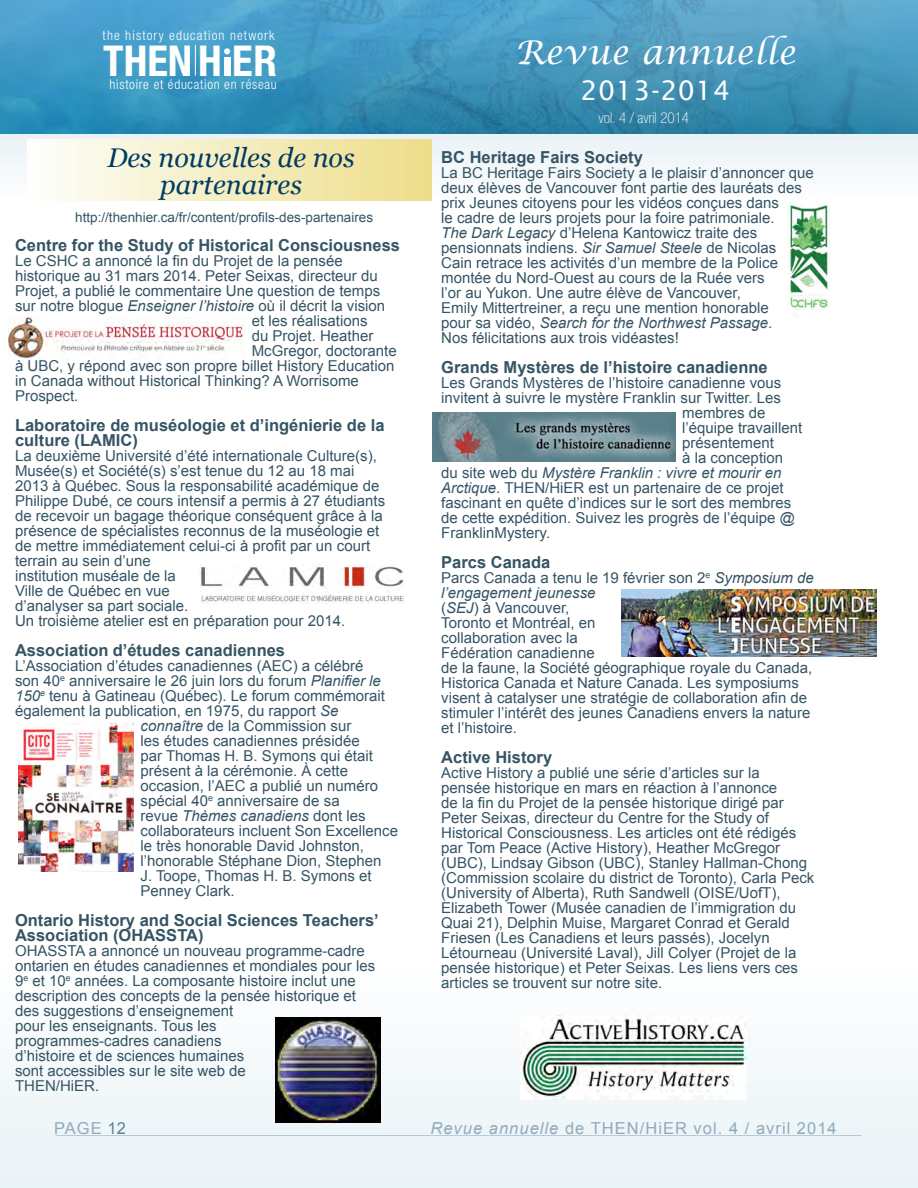
<style>
.page{position:relative;width:918px;height:1188px;background:#fff}
.page>*{position:absolute;margin:0;border:0;box-sizing:border-box;transform-origin:0 0}
.t1{font:700 condensed 42.6px "Helvetica Neue";color:#fff}
.t2{font:italic 33px "Lucida Calligraphy";letter-spacing:.02em;color:#fff}
.t3{font:italic 27px/27px "Georgia";color:#003b62;text-align:center}
.t4{font:27px "Lucida Sans";letter-spacing:.02em;color:#fff}
.t5{font:700 16.5px/15px "Arial";color:#355464}
.t6{font:16.5px "Arial";letter-spacing:.06em;color:#91aabb}
.t7{font:15px/15px "Arial";color:#355464}
.t8{font:italic 15px "Arial";color:#355464}
.t9{font:100 condensed 15px "Helvetica Neue";color:#fff}
.t10{font:13.5px "Arial";color:#355464}
.t11{font:300 condensed 13.35px "Helvetica Neue";letter-spacing:.05em;color:#fff}
.t12{font:300 condensed 13.35px "Helvetica Neue";letter-spacing:.07em;color:#fff}
.s1{font-style:italic}
.s2{font-style:normal}
.s3{color:#5e849c}
</style>
<div class="page">
<div style="left:0;top:963px;width:918px;height:225px;background:#f3f8fa"></div>
<hr style="left:56px;top:1135px;width:805px;height:1px;background:#003b62">
<div style="left:0;top:130px;width:918px;height:72px;background:#f2f7f9"></div>
<img style="left:0;top:0;width:918px;height:134px">
<hr style="left:195px;top:45px;width:1px;height:30px;background:#fff">
<div style="left:224px;top:57px;width:6px;height:18px;background:#fff"></div>
<svg style="left:224px;top:48px;width:6px;height:6px"></svg>
<div style="left:27px;top:139px;width:405px;height:61px;background:linear-gradient(to right,#fdfefc,#eddd88)"></div>
<img style="left:786px;top:196px;width:44px;height:115px">
<img style="left:200px;top:565px;width:203px;height:39px">
<img style="left:275px;top:1017px;width:105px;height:105px">
<img style="left:520px;top:1015px;width:227px;height:84px">
<img style="left:18px;top:723px;width:116px;height:148px">
<img style="left:432px;top:412px;width:244px;height:49px">
<img style="left:621px;top:590px;width:255px;height:66px">
<img style="left:8px;top:317px;width:237px;height:42px">
<p class="t12" style="left:103px;top:27px;width:174px">the history education network</p>
<p class="t11" style="left:110px;top:77px;width:169px">histoire et éducation en réseau</p>
<h1 class="t1" style="left:103px;top:35px;width:176px">THENH ER</h1>
<p class="t3" style="left:107px;top:144px;width:249px">Des nouvelles de nos partenaires</p>
<p class="t5" style="left:15px;top:238px;width:387px">Centre for the Study of Historical Consciousness</p>
<p class="t7" style="left:15px;top:253px;width:329px">Le CSHC a annoncé la fin du Projet de la pensée</p>
<p class="t7" style="left:15px;top:268px;width:364px">historique au 31 mars 2014. Peter Seixas, directeur du</p>
<p class="t7" style="left:15px;top:283px;width:367px">Projet, a publié le commentaire Une question de temps</p>
<p class="t7" style="left:15px;top:298px;width:372px">sur notre blogue <span class="s1">Enseigner l’histoire</span> où il décrit la vision</p>
<p class="t7" style="left:252px;top:313px;width:117px">et les réalisations</p>
<p class="t7" style="left:252px;top:328px;width:123px">du Projet. Heather</p>
<p class="t7" style="left:252px;top:343px;width:147px">McGregor, doctorante</p>
<p class="t7" style="left:15px;top:358px;width:381px">à UBC, y répond avec son propre billet History Education</p>
<p class="t7" style="left:15px;top:373px;width:345px">in Canada without Historical Thinking? A Worrisome</p>
<p class="t7" style="left:15px;top:388px;width:65px">Prospect.</p>
<p class="t5" style="left:15px;top:418px;width:371px">Laboratoire de muséologie et d’ingénierie de la culture (LAMIC)</p>
<p class="t7" style="left:15px;top:448px;width:372px">La deuxième Université d’été internationale Culture(s), Musée(s) et Société(s) s’est tenue du 12 au 18 mai 2013 à Québec. Sous la responsabilité académique de Philippe Dubé, ce cours intensif a permis à 27 étudiants de recevoir un bagage théorique conséquent grâce à la présence de spécialistes reconnus de la muséologie et de mettre immédiatement celui-ci à profit par un court terrain au sein d’une<br>institution muséale de la<br>Ville de Québec en vue<br>d’analyser sa part sociale.<br>Un troisième atelier est en préparation pour 2014.</p>
<p class="t5" style="left:15px;top:643px;width:272px">Association d’études canadiennes</p>
<p class="t7" style="left:15px;top:658px;width:350px">L’Association d’études canadiennes (AEC) a célébré</p>
<p class="t7" style="left:15px;top:673px;width:367px">son 40<sup>e</sup> anniversaire le 26 juin lors du forum <span class="s1">Planifier le</span></p>
<p class="t7" style="left:15px;top:688px;width:372px"><span class="s1">150</span><sup>e</sup> tenu à Gatineau (Québec). Le forum commémorait</p>
<p class="t7" style="left:15px;top:703px;width:325px">également la publication, en 1975, du rapport <span class="s1">Se</span></p>
<p class="t7" style="left:141px;top:718px;width:212px"><span class="s1">connaître</span> de la Commission sur</p>
<p class="t7" style="left:141px;top:733px;width:221px">les études canadiennes présidée</p>
<p class="t7" style="left:141px;top:748px;width:234px">par Thomas H. B. Symons qui était</p>
<p class="t7" style="left:141px;top:763px;width:209px">présent à la cérémonie. À cette</p>
<p class="t7" style="left:141px;top:778px;width:239px">occasion, l’AEC a publié un numéro</p>
<p class="t7" style="left:141px;top:793px;width:201px">spécial 40<sup>e</sup> anniversaire de sa</p>
<p class="t8" style="left:141px;top:806px;width:227px"><span class="s2">revue</span> Thèmes canadiens <span class="s2">dont les</span></p>
<p class="t7" style="left:141px;top:823px;width:259px">collaborateurs incluent Son Excellence</p>
<p class="t7" style="left:141px;top:838px;width:225px">le très honorable David Johnston,</p>
<p class="t7" style="left:141px;top:853px;width:242px">l’honorable Stéphane Dion, Stephen</p>
<p class="t7" style="left:141px;top:868px;width:233px">J. Toope, Thomas H. B. Symons et</p>
<p class="t7" style="left:141px;top:883px;width:96px">Penney Clark.</p>
<p class="t5" style="left:15px;top:913px;width:365px">Ontario History and Social Sciences Teachers’<br>Association (OHASSTA)</p>
<p class="t7" style="left:15px;top:943px;width:362px">OHASSTA a annoncé un nouveau programme-cadre ontarien en études canadiennes et mondiales pour les 9<sup>e</sup> et 10<sup>e</sup> années. La composante histoire inclut une description des concepts de la pensée historique et des suggestions d’enseignement<br>pour les enseignants. Tous les<br>programmes-cadres canadiens<br>d’histoire et de sciences humaines<br>sont accessibles sur le site web de<br>THEN/HiER.</p>
<p class="t10" style="left:75px;top:208px;width:299px">http://thenhier.ca/fr/content/profils-des-partenaires</p>
<h2 class="t2" style="left:515px;top:33px;width:282px">Revue annuelle</h2>
<h3 class="t4" style="left:581px;top:75px;width:151px">2013-2014</h3>
<p class="t9" style="left:598px;top:109px;width:92px">vol. 4 / avril 2014</p>
<p class="t5" style="left:441px;top:151px;width:203px">BC Heritage Fairs Society</p>
<p class="t7" style="left:441px;top:166px;width:374px">La BC Heritage Fairs Society a le plaisir d’annoncer que deux élèves de Vancouver font partie des lauréats des prix Jeunes citoyens pour les vidéos conçues dans<br>le cadre de leurs projets pour la foire patrimoniale.<br><span class="s1">The Dark Legacy</span> d’Helena Kantowicz traite des pensionnats indiens. <span class="s1">Sir Samuel Steele</span> de Nicolas<br>Cain retrace les activités d’un membre de la Police montée du Nord-Ouest au cours de la Ruée vers<br>l’or au Yukon. Une autre élève de Vancouver,<br>Emily Mittertreiner, a reçu une mention honorable<br>pour sa vidéo, <span class="s1">Search for the Northwest Passage</span>.<br>Nos félicitations aux trois vidéastes!</p>
<p class="t5" style="left:441px;top:361px;width:328px">Grands Mystères de l’histoire canadienne</p>
<p class="t7" style="left:441px;top:376px;width:342px">Les Grands Mystères de l’histoire canadienne vous</p>
<p class="t7" style="left:441px;top:391px;width:341px">invitent à suivre le mystère Franklin sur Twitter. Les</p>
<p class="t7" style="left:682px;top:406px;width:85px">membres de</p>
<p class="t7" style="left:682px;top:421px;width:122px">l’équipe travaillent</p>
<p class="t7" style="left:682px;top:436px;width:93px">présentement</p>
<p class="t7" style="left:682px;top:451px;width:102px">à la conception</p>
<p class="t8" style="left:441px;top:463px;width:342px"><span class="s2">du site web du</span> Mystère Franklin : vivre et mourir en</p>
<p class="t7" style="left:441px;top:481px;width:344px"><span class="s1">Arctique</span>. THEN/HiER est un partenaire de ce projet</p>
<p class="t7" style="left:441px;top:496px;width:352px">fascinant en quête d’indices sur le sort des membres</p>
<p class="t7" style="left:441px;top:511px;width:355px">de cette expédition. Suivez les progrès de l’équipe @</p>
<p class="t7" style="left:441px;top:526px;width:110px">FranklinMystery.</p>
<p class="t5" style="left:441px;top:556px;width:111px">Parcs Canada</p>
<p class="t7" style="left:441px;top:571px;width:374px">Parcs Canada a tenu le 19 février son 2<sup>e</sup> <span class="s1">Symposium de l’engagement jeunesse<br></span>(<span class="s1">SEJ</span>) à Vancouver,<br>Toronto et Montréal, en<br>collaboration avec la<br>Fédération canadienne<br>de la faune, la Société géographique royale du Canada, Historica Canada et Nature Canada. Les symposiums visent à catalyser une stratégie de collaboration afin de stimuler l’intérêt des jeunes Canadiens envers la nature et l’histoire.</p>
<p class="t5" style="left:441px;top:751px;width:112px">Active History</p>
<p class="t7" style="left:441px;top:766px;width:375px">Active History a publié une série d’articles sur la<br>pensée historique en mars en réaction à l’annonce<br>de la fin du Projet de la pensée historique dirigé par Peter Seixas, directeur du Centre for the Study of Historical Consciousness. Les articles ont été rédigés par Tom Peace (Active History), Heather McGregor (UBC), Lindsay Gibson (UBC), Stanley Hallman-Chong (Commission scolaire du district de Toronto), Carla Peck (University of Alberta), Ruth Sandwell (OISE/UofT), Elizabeth Tower (Musée canadien de l’immigration du Quai 21), Delphin Muise, Margaret Conrad et Gerald Friesen (Les Canadiens et leurs passés), Jocelyn Létourneau (Université Laval), Jill Colyer (Projet de la pensée historique) et Peter Seixas. Les liens vers ces articles se trouvent sur notre site.</p>
<p class="t6" style="left:54px;top:1117px;width:73px">PAGE <span class="s3">12</span></p>
<p class="t6" style="left:430px;top:1117px;width:408px"><span class="s1">Revue annuelle</span> de THEN/HiER vol. 4 / avril 2014</p>
</div>
